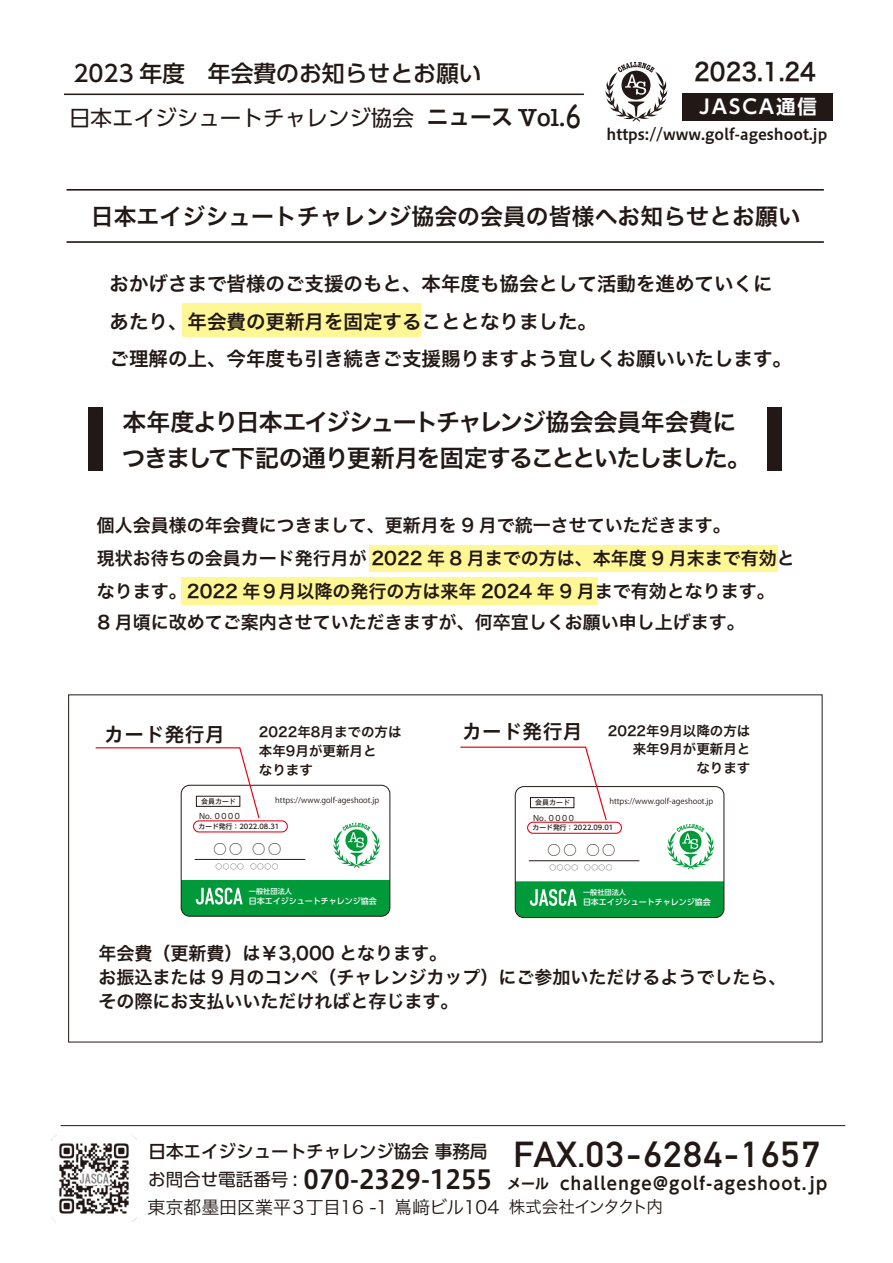
<style>
.page{position:relative;width:893px;height:1263px;background:#fff}
.page>*{position:absolute;margin:0;border:0;box-sizing:border-box;transform-origin:0 0}
.t1{font:26.25px "Hiragino UD Sans Std N W6";color:#221815}
.t2{font:24.45px "Hira Kaku Pro W6";color:#221815;scale:.9 1}
.t3{font:24px/36px "Hira Kaku Pro W6";letter-spacing:-.07em;color:#221815}
.t4{font:22.95px "Hira Kaku Pro W6";color:#221815}
.t5{font:500 22.8px "UD Shin Go Pro";color:#221815}
.t6{font:21.6px "UD Shin Go Pro";color:#221815}
.t7{font:700 21.6px "UD Shin Go Pro De";color:#221815}
.t8{font:20.25px "Hiragino UD Sans Std N W6";color:#221815}
.t9{font:19.5px/37.5px "Hira Kaku Pro W6";color:#221815}
.t10{font:700 19.5px "UD Shin Go Pro De";letter-spacing:.1em;color:#fff}
.t11{font:18px/33px "Hira Kaku Pro W6";color:#221815}
.t12{font:18px "Hira Kaku Pro W3";letter-spacing:-.005em;color:#221815}
.t13{font:500 17.55px "UD Shin Go Pro";color:#221815}
.t14{font:700 17.25px "UD Shin Go Pro De";letter-spacing:.075em;color:#221815}
.t15{font:15.3px "Hiragino UD Sans Std N W6";color:#221815}
.t16{font:13.5px/18.8px "Hira Kaku Pro W6";color:#221815}
.t17{font:13.2px "Koz Go Pr 6 N";color:#221815}
.t18{font:500 7.95px "UD Shin Go Pro";color:#fff}
.t19{font:7.8px "Koz Go Pr 6 N";color:#221815}
.t20{font:7.8px "Hira Maru Pro N W4";letter-spacing:.2em;color:#221815}
.t21{font:500 7.2px "UD Shin Go Pro";color:#fff}
.t22{font:500 6.9px "Gothic MB101 Pro";letter-spacing:.01em;color:#221815}
.t23{font:500 6.75px "UD Shin Go Pro";letter-spacing:.01em;color:#221815}
.t24{font:6.75px "Hiragino Sans W3";color:#221815}
.s1{font-family:"American Typewriter";font-weight:600;font-size:25.5px}
.s2{font-family:"Tsuku B Rd Gothic";font-size:31.8px}
.s3{font-family:"Hiragino UD Sans Std N W6";font-size:20.25px}
.s4{font-family:"DIN Alternate";font-weight:700;font-size:35.55px}
.s5{font-family:"UD Shin Go Pro";font-size:17.55px}
.s6{font-size:14.4px}
.s7{font-size:16.5px}
</style>
<div class="page">
<div style="left:182px;top:303px;width:238px;height:34px;background:#fff796"></div>
<div style="left:369px;top:545px;width:409px;height:26px;background:#fff796"></div>
<div style="left:181px;top:578px;width:416px;height:27px;background:#fff796"></div>
<svg style="left:605px;top:62px;width:62px;height:60px"></svg>
<hr style="left:61px;top:1125px;width:784px;height:1px;background:#221815">
<div style="left:682px;top:93px;width:150px;height:28px;background:#221815"></div>
<hr style="left:64px;top:94px;width:520px;height:1px;background:#221815">
<hr style="left:67px;top:241px;width:757px;height:2px;background:#221815">
<hr style="left:67px;top:189px;width:757px;height:2px;background:#221815">
<img style="left:51px;top:1136px;width:86px;height:85px">
<svg style="left:333px;top:823px;width:47px;height:45px"></svg>
<svg style="left:181px;top:880px;width:209px;height:36px;background:#0c9e43"></svg>
<hr style="left:195px;top:859px;width:110px;height:1px;background:#221815">
<div style="left:181px;top:785px;width:209px;height:132px;border:1px solid #221815;border-radius:9px"></div>
<div style="left:193px;top:820px;width:95px;height:12px;border:1px solid #e60012;border-radius:6px"></div>
<svg style="left:95px;top:747px;width:165px;height:72px"></svg>
<svg style="left:667px;top:824px;width:47px;height:46px"></svg>
<svg style="left:515px;top:881px;width:209px;height:36px;background:#0f9f45"></svg>
<hr style="left:529px;top:860px;width:110px;height:1px;background:#221815">
<div style="left:515px;top:786px;width:209px;height:132px;border:1px solid #221815;border-radius:9px"></div>
<div style="left:527px;top:822px;width:95px;height:12px;border:1px solid #e60012;border-radius:6px"></div>
<svg style="left:460px;top:746px;width:148px;height:75px"></svg>
<div style="left:88px;top:407px;width:14px;height:64px;background:#221815"></div>
<div style="left:767px;top:407px;width:15px;height:64px;background:#221815"></div>
<p class="t5" style="left:74px;top:55px;width:410px">2023 年度　年会費のお知らせとお願い</p>
<h2 class="t2" style="left:694px;top:50px;width:137px">2023.1.24</h2>
<p class="t6" style="left:69px;top:100px;width:346px">日本エイジシュートチャレンジ協会</p>
<p class="t7" style="left:427px;top:99px;width:156px">ニュース <span class="s1">Vol.</span><span class="s2">6</span></p>
<p class="t10" style="left:699px;top:91px;width:120px">JASCA通信</p>
<p class="t15" style="left:607px;top:123px;width:222px">https://www.golf-ageshoot.jp</p>
<p class="t4" style="left:91px;top:195px;width:711px">日本エイジシュートチャレンジ協会の会員の皆様へお知らせとお願い</p>
<p class="t9" style="left:110px;top:264px;width:684px">おかげさまで皆様のご支援のもと、本年度も協会として活動を進めていくにあたり、年会費の更新月を固定することとなりました。<br>ご理解の上、今年度も引き続きご支援賜りますよう宜しくお願いいたします。</p>
<h3 class="t3" style="left:122px;top:403px;width:631px">本年度より日本エイジシュートチャレンジ協会会員年会費につきまして下記の通り更新月を固定することといたしました。</h3>
<p class="t11" style="left:97px;top:508px;width:699px">個人会員様の年会費につきまして、更新月を 9 月で統一させていただきます。<br>現状お待ちの会員カード発行月が 2022 年 8 月までの方は、本年度 9 月末まで有効となります。2022 年９月以降の発行の方は来年 2024 年 9 月まで有効となります。</p>
<p class="t11" style="left:97px;top:605px;width:649px">8 月頃に改めてご案内させていただきますが、何卒宜しくお願い申し上げます。</p>
<p class="t8" style="left:104px;top:719px;width:123px">カード発行月</p>
<p class="t16" style="left:259px;top:722px;width:144px">2022年8月までの方は本年9月が更新月と<br>なります</p>
<p class="t16" style="left:462px;top:721px;width:290px;text-align:right"><span class="s3">カード発行月</span> 2022年9月以降の方は来年9月が更新月と<br>なります</p>
<p class="t19" style="left:275px;top:796px;width:105px">https://www.golf-ageshoot.jp</p>
<p class="t23" style="left:199px;top:821px;width:82px">カード発行：2022.08.31</p>
<p class="t22" style="left:201px;top:796px;width:36px">会員カード</p>
<p class="t20" style="left:199px;top:810px;width:42px">No. 0000</p>
<p class="t19" style="left:609px;top:797px;width:105px">https://www.golf-ageshoot.jp</p>
<p class="t23" style="left:533px;top:822px;width:82px">カード発行：2022.09.01</p>
<p class="t22" style="left:535px;top:797px;width:36px">会員カード</p>
<p class="t20" style="left:533px;top:811px;width:42px">No. 0000</p>
<p class="t17" style="left:213px;top:841px;width:70px">○○ ○○</p>
<p class="t17" style="left:547px;top:843px;width:70px">○○ ○○</p>
<p class="t24" style="left:216px;top:860px;width:64px">○○○○ ○○○○</p>
<p class="t24" style="left:550px;top:862px;width:64px">○○○○ ○○○○</p>
<p class="t21" style="left:249px;top:885px;width:45px">一般社団法人</p>
<p class="t18" style="left:249px;top:894px;width:129px">日本エイジシュートチャレンジ協会</p>
<p class="t21" style="left:583px;top:886px;width:45px">一般社団法人</p>
<p class="t18" style="left:583px;top:895px;width:129px">日本エイジシュートチャレンジ協会</p>
<p class="t11" style="left:99px;top:940px;width:689px;line-height:24px">年会費（更新費）は￥3,000 となります。<br>お振込または 9 月のコンペ（チャレンジカップ）にご参加いただけるようでしたら、その際にお支払いいただければと存じます。</p>
<p class="t13" style="left:149px;top:1137px;width:672px">日本エイジシュートチャレンジ協会 事務局 <span class="s4">FAX.03-6284-1657</span></p>
<h1 class="t1" style="left:148px;top:1159px;width:345px"><span class="s5">お問合せ電話番号 :</span> 070-2329-1255</h1>
<p class="t14" style="left:507px;top:1169px;width:321px"><span class="s6">メール</span> challenge@golf-ageshoot.jp</p>
<p class="t12" style="left:147px;top:1191px;width:517px">東京都墨田区業平３丁目16 -1 嶌﨑ビル104 <span class="s7">株式会社インタクト内</span></p>
</div>
